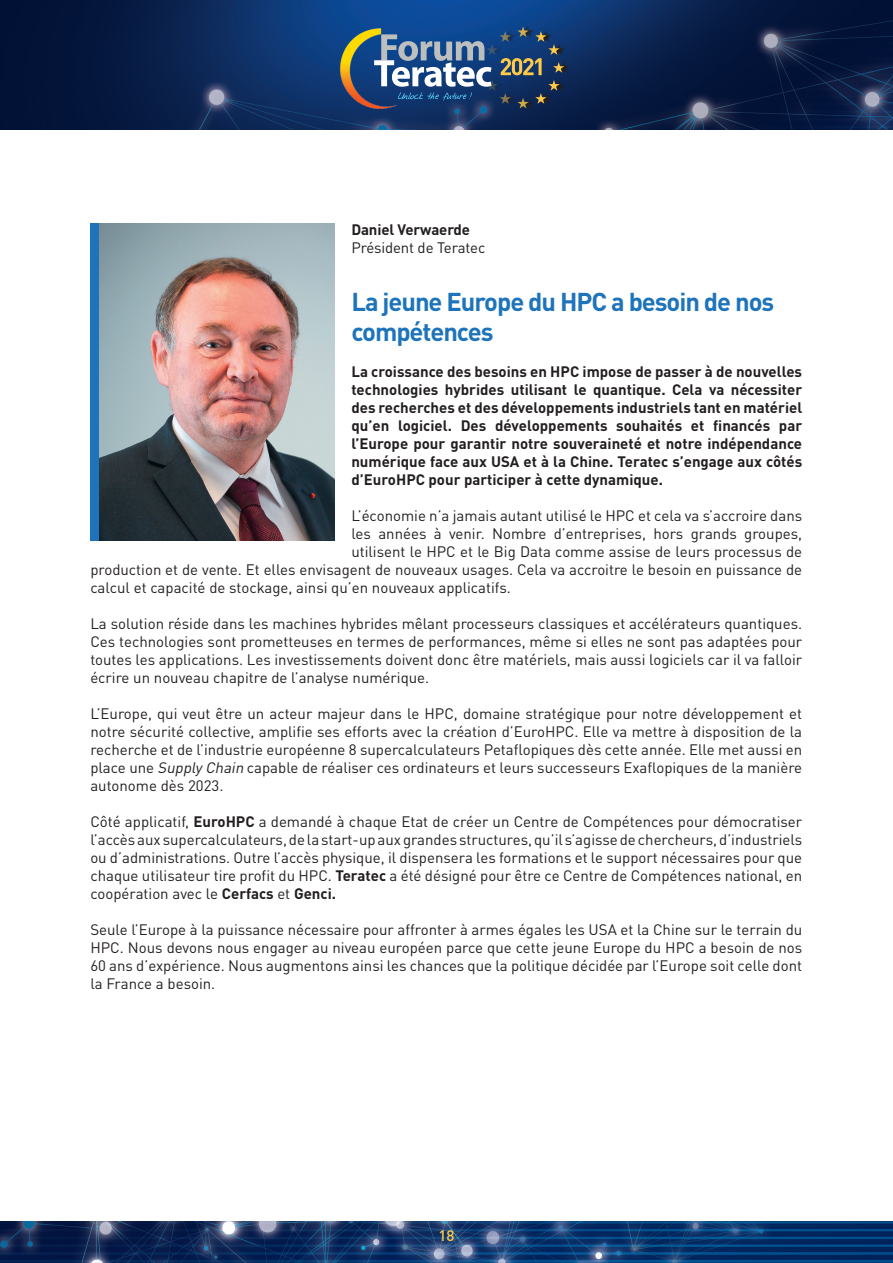
<style>
.page{position:relative;width:893px;height:1263px;background:#fff}
.page>*{position:absolute;margin:0;border:0;box-sizing:border-box;transform-origin:0 0}
.t1{font:700 25.5px/30.6px "DIN Pro";letter-spacing:-.04em;color:#1e74bb}
.t2{font:15px/18px "DIN Pro";color:#231f20;text-align:justify}
.t3{font:700 15px/18px "DIN Pro";color:#231f20;text-align:justify}
.t4{font:500 15px "DIN Pro";color:#feca47}
.s1{font-style:italic}
.s2{font-weight:700}
</style>
<div class="page">
<img style="left:0;top:0;width:893px;height:130px">
<img style="left:0;top:1221px;width:893px;height:42px">
<svg style="left:490px;top:25px;width:80px;height:85px"></svg>
<svg style="left:415px;top:26px;width:149px;height:83px;background:#38577f"></svg>
<img style="left:329px;top:22px;width:86px;height:88px">
<img style="left:98px;top:223px;width:236px;height:317px">
<div style="left:90px;top:223px;width:8px;height:318px;background:#1e74bb"></div>
<p class="t3" style="left:351px;top:219px;width:120px">Daniel Verwaerde</p>
<p class="t2" style="left:351px;top:237px;width:135px">Président de Teratec</p>
<p class="t1" style="left:351px;top:283px;width:424px">La jeune Europe du HPC a besoin de nos compétences</p>
<p class="t3" style="left:351px;top:361px;width:452px">La croissance des besoins en HPC impose de passer à de nouvelles technologies hybrides utilisant le quantique. Cela va nécessiter des recherches et des développements industriels tant en matériel qu’en logiciel. Des développements souhaités et financés par l’Europe pour garantir notre souveraineté et notre indépendance numérique face aux USA et à la Chine. Teratec s’engage aux côtés d’EuroHPC pour participer à cette dynamique.</p>
<p class="t2" style="left:351px;top:505px;width:452px">L’économie n’a jamais autant utilisé le HPC et cela va s’accroire dans</p>
<p class="t2" style="left:351px;top:523px;width:452px">les années à venir. Nombre d’entreprises, hors grands groupes,</p>
<p class="t2" style="left:351px;top:541px;width:452px">utilisent le HPC et le Big Data comme assise de leurs processus de</p>
<p class="t2" style="left:90px;top:559px;width:713px">production et de vente. Et elles envisagent de nouveaux usages. Cela va accroitre le besoin en puissance de</p>
<p class="t2" style="left:90px;top:577px;width:422px">calcul et capacité de stockage, ainsi qu’en nouveaux applicatifs.</p>
<p class="t2" style="left:90px;top:613px;width:713px">La solution réside dans les machines hybrides mêlant processeurs classiques et accélérateurs quantiques.<br>Ces technologies sont prometteuses en termes de performances, même si elles ne sont pas adaptées pour toutes les applications. Les investissements doivent donc être matériels, mais aussi logiciels car il va falloir écrire un nouveau chapitre de l’analyse numérique.</p>
<p class="t2" style="left:90px;top:703px;width:713px">L’Europe, qui veut être un acteur majeur dans le HPC, domaine stratégique pour notre développement et notre sécurité collective, amplifie ses efforts avec la création d’EuroHPC. Elle va mettre à disposition de la recherche et de l’industrie européenne 8 supercalculateurs Petaflopiques dès cette année. Elle met aussi en place une <span class="s1">SupplyChain</span> capable de réaliser ces ordinateurs et leurs successeurs Exaflopiques de la manière autonome dès 2023.</p>
<p class="t2" style="left:90px;top:811px;width:713px">Côté applicatif, <span class="s2">EuroHPC</span> a demandé à chaque Etat de créer un Centre de Compétences pour démocratiser l’accès aux supercalculateurs, de la start-up aux grandes structures, qu’il s’agisse de chercheurs, d’industriels ou d’administrations. Outre l’accès physique, il dispensera les formations et le support nécessaires pour que chaque utilisateur tire profit du HPC. <span class="s2">Teratec</span> a été désigné pour être ce Centre de Compétences national, en coopération avec le <span class="s2">Cerfacs</span> et <span class="s2">Genci.</span></p>
<p class="t2" style="left:90px;top:919px;width:713px">Seule l’Europe à la puissance nécessaire pour affronter à armes égales les USA et la Chine sur le terrain du HPC. Nous devons nous engager au niveau européen parce que cette jeune Europe du HPC a besoin de nos 60 ans d’expérience. Nous augmentons ainsi les chances que la politique décidée par l’Europe soit celle dont la France a besoin.</p>
<p class="t4" style="left:438px;top:1223px;width:17px">18</p>
</div>
